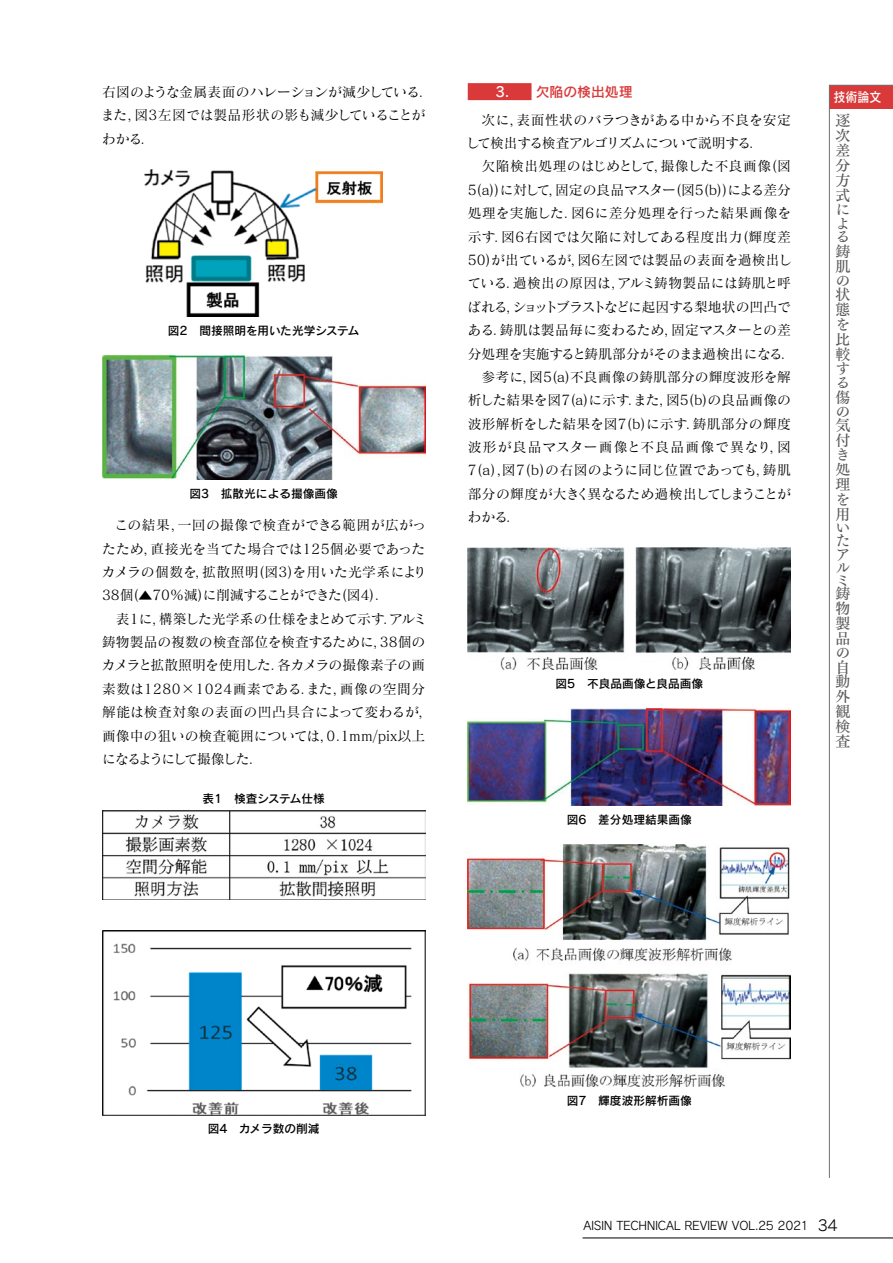
<style>
.page{position:relative;width:893px;height:1263px;background:#fff}
.page>*{position:absolute;margin:0;border:0;box-sizing:border-box;transform-origin:0 0}
.t1{font:14.85px/14.5px "Tsuku Min Pr 5 N D";color:#595757}
.t2{font:13.8px/23.4px "Matisse Pro M";color:#000;text-align:justify}
.t3{font:13.8px/23.4px "Matisse Pro M";letter-spacing:-.02em;color:#000}
.t4{font:13.8px "Matisse Pro M";letter-spacing:.02em;color:#000}
.t5{font:13.8px "Matisse Pro M";letter-spacing:.03em;color:#000}
.t6{font:13.8px "Matisse Pro M";letter-spacing:-.035em;color:#000}
.t7{font:13.8px "Matisse Pro M";letter-spacing:-.05em;color:#000}
.t8{font:13.8px "Matisse Pro M";letter-spacing:-.03em;color:#000}
.t9{font:13.8px "Matisse Pro M";letter-spacing:-.075em;color:#000}
.t10{font:13.8px "Matisse Pro M";letter-spacing:.085em;color:#000}
.t11{font:13.8px "Rodin Pro DB";color:#d93938}
.t12{font:13.35px "Rodin Pro DB";color:#fff;scale:.9 1}
.t13{font:11.7px "Rodin Pro N DB";color:#000}
.t14{font:11.7px "Rodin Pro M";letter-spacing:-.03em;color:#000}
.s1{color:#fff}
.s2{font-size:14.85px}
</style>
<div class="page">
<svg style="left:829px;top:85px;width:64px;height:1093px"></svg>
<img style="left:145px;top:169px;width:238px;height:148px">
<img style="left:102px;top:355px;width:323px;height:125px">
<img style="left:102px;top:810px;width:323px;height:89px">
<img style="left:102px;top:930px;width:323px;height:186px">
<div style="left:468px;top:83px;width:63px;height:17px;background:#d93938"></div>
<img style="left:468px;top:548px;width:323px;height:122px">
<img style="left:468px;top:708px;width:323px;height:98px">
<img style="left:468px;top:844px;width:323px;height:243px">
<hr style="left:583px;top:1237px;width:310px;height:1px;background:#000">
<p class="t11" style="left:495px;top:83px;width:139px"><span class="s1">3.</span> 欠陥の検出処理</p>
<p class="t3" style="left:466px;top:107px;width:326px;text-indent:15px">次に，表面性状のバラつきがある中から不良を安定して検出する検査アルゴリズムについて説明する．</p>
<p class="t4" style="left:482px;top:158px;width:311px">欠陥検出処理のはじめとして，撮像した不良画像(図</p>
<p class="t6" style="left:468px;top:181px;width:325px">5(a))に対して，固定の良品マスター(図5(b))による差分</p>
<p class="t5" style="left:468px;top:204px;width:325px">処理を実施した．図6に差分処理を行った結果画像を</p>
<p class="t5" style="left:468px;top:228px;width:325px">示す．図6右図では欠陥に対してある程度出力(輝度差</p>
<p class="t2" style="left:468px;top:248px;width:326px">50)が出ているが，図6左図では製品の表面を過検出し</p>
<p class="t2" style="left:468px;top:271px;width:325px">ている．過検出の原因は，アルミ鋳物製品には鋳肌と呼</p>
<p class="t7" style="left:467px;top:298px;width:326px">ばれる，ショットブラストなどに起因する梨地状の凹凸で</p>
<p class="t2" style="left:467px;top:318px;width:325px">ある．鋳肌は製品毎に変わるため，固定マスターとの差</p>
<p class="t2" style="left:468px;top:341px;width:328px">分処理を実施すると鋳肌部分がそのまま過検出になる．</p>
<p class="t2" style="left:482px;top:365px;width:311px">参考に，図5(a)不良画像の鋳肌部分の輝度波形を解</p>
<p class="t2" style="left:468px;top:388px;width:325px">析した結果を図7(a)に示す．また，図5(b)の良品画像の</p>
<p class="t4" style="left:468px;top:415px;width:325px">波形解析をした結果を図7(b)に示す．鋳肌部分の輝度</p>
<p class="t10" style="left:468px;top:438px;width:325px">波形が良品マスター画像と不良品画像で異なり，図</p>
<p class="t2" style="left:468px;top:458px;width:325px">7(a),図7(b)の右図のように同じ位置であっても，鋳肌</p>
<p class="t9" style="left:468px;top:485px;width:325px">部分の輝度が大きく異なるため過検出してしまうことが</p>
<p class="t2" style="left:468px;top:505px;width:54px">わかる．</p>
<p class="t8" style="left:102px;top:83px;width:332px">右図のような金属表面のハレーションが減少している．</p>
<p class="t12" style="left:833px;top:88px;width:55px">技術論文</p>
<p class="t3" style="left:101px;top:103px;width:326px">また，図3左図では製品形状の影も減少していることがわかる．</p>
<p class="t1" style="left:836px;top:111px;width:20px;line-height:15px">逐次差分方式に</p>
<p class="t1" style="left:836px;top:214px;width:16px">よる鋳肌の状態を比較する傷の気付き処理を用</p>
<p class="t1" style="left:836px;top:519px;width:15px;line-height:13.8px;text-align:justify">いたア</p>
<p class="t1" style="left:836px;top:558px;width:16px">ルミ鋳物製品の自動外観検査</p>
<p class="t13" style="left:168px;top:322px;width:193px">図2　間接照明を用いた光学システム</p>
<p class="t13" style="left:189px;top:485px;width:150px">図3　拡散光による撮像画像</p>
<p class="t2" style="left:102px;top:513px;width:327px;text-indent:13px">この結果，一回の撮像で検査ができる範囲が広がったため，直接光を当てた場合では125個必要であったカメラの個数を，拡散照明(図3)を用いた光学系により38個(▲70%減)に削減することができた(図4).</p>
<p class="t2" style="left:102px;top:606px;width:332px;text-align:left;text-indent:14px">表1に，構築した光学系の仕様をまとめて示す．アルミ鋳物製品の複数の検査部位を検査するために，38個のカメラと拡散照明を使用した．各カメラの撮像素子の画素数は1280×1024画素である．また，画像の空間分解能は検査対象の表面の凹凸具合によって変わるが，画像中の狙いの検査範囲については，0.1mm/pix以上になるようにして撮像した．</p>
<p class="t13" style="left:203px;top:791px;width:124px">表1　検査システム仕様</p>
<p class="t13" style="left:556px;top:675px;width:149px">図5　不良品画像と良品画像</p>
<p class="t13" style="left:567px;top:811px;width:126px">図6　差分処理結果画像</p>
<p class="t13" style="left:208px;top:1121px;width:113px">図4　カメラ数の削減</p>
<p class="t13" style="left:567px;top:1092px;width:126px">図7　輝度波形解析画像</p>
<p class="t14" style="left:583px;top:1218px;width:256px">AISIN TECHNICAL REVIEW VOL.25 2021 <span class="s2">34</span></p>
</div>
